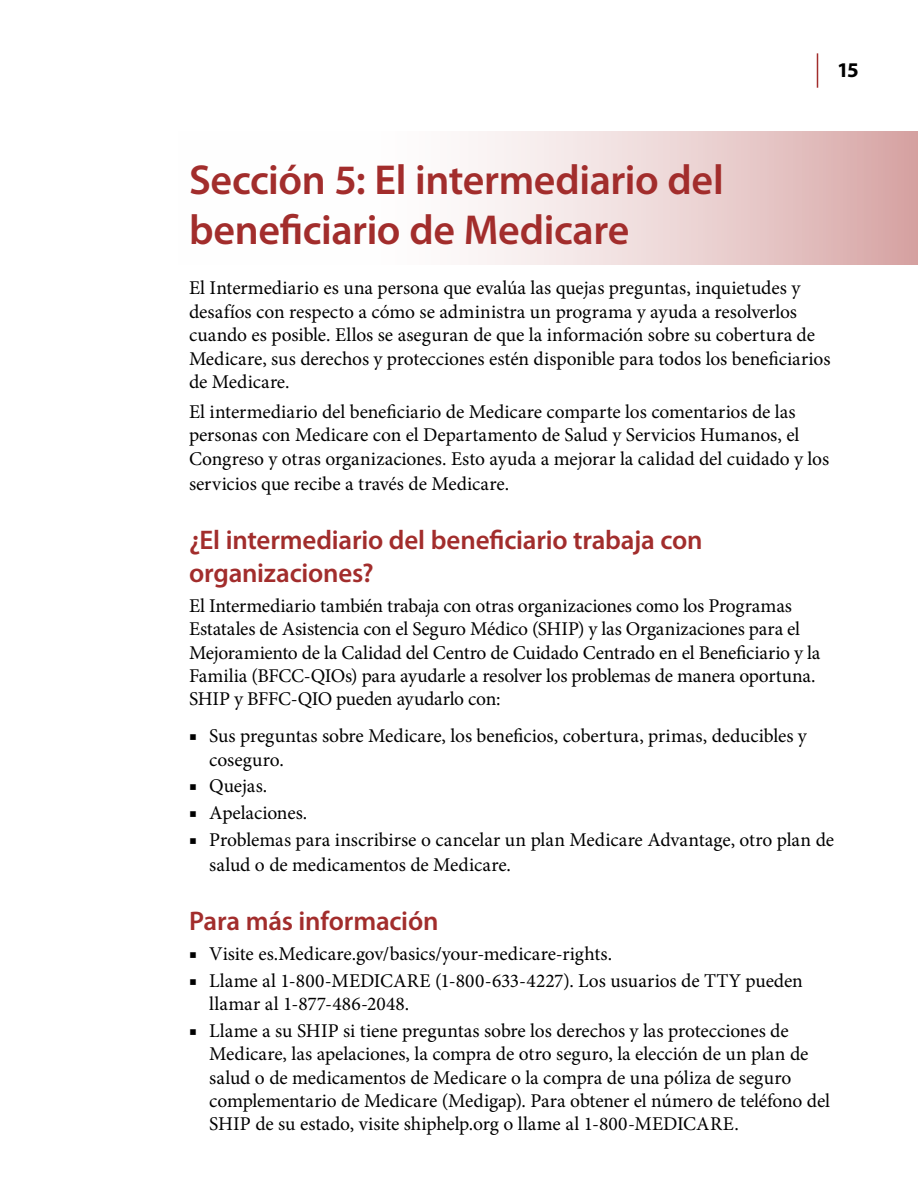
<style>
.page{position:relative;width:918px;height:1188px;background:#fff}
.page>*{position:absolute;margin:0;border:0;box-sizing:border-box;transform-origin:0 0}
.sections{font:600 42px/50.4px "Myriad Pro";letter-spacing:-.01em;color:#a22d2c}
.Heading_2__NOT_in_To{font:600 27px/32.4px "Myriad Pro";letter-spacing:-.01em;color:#a22d2c}
.t1{font:700 21px "Myriad Pro";color:#000}
.Text_before_bullet{font:19.5px/23.4px "Minion Pro";letter-spacing:-.005em;color:#000}
.Text{font:19.5px/23.4px "Minion Pro";letter-spacing:-.005em;color:#000}
</style>
<div class="page">
<hr style="left:817px;top:53px;width:1px;height:35px;background:#a22d2c">
<svg style="left:478px;top:131px;width:440px;height:133px;background:#ead0d0"></svg>
<p class="t1" style="left:837px;top:56px;width:23px">15</p>
<p class="sections" style="left:189px;top:153px;width:536px">Sección 5: El intermediario del beneficiario de Medicare</p>
<p class="Text" style="left:189px;top:276px;width:643px">El Intermediario es una persona que evalúa las quejas preguntas, inquietudes y desafíos con respecto a cómo se administra un programa y ayuda a resolverlos cuando es posible. Ellos se aseguran de que la información sobre su cobertura de Medicare, sus derechos y protecciones estén disponible para todos los beneficiarios de Medicare.</p>
<p class="Text" style="left:189px;top:400px;width:642px">El intermediario del beneficiario de Medicare comparte los comentarios de las personas con Medicare con el Departamento de Salud y Servicios Humanos, el<br>Congreso y otras organizaciones. Esto ayuda a mejorar la calidad del cuidado y los</p>
<p class="Text" style="left:189px;top:472px;width:322px">servicios que recibe a través de Medicare.</p>
<p class="Heading_2__NOT_in_To" style="left:189px;top:523px;width:515px">¿El intermediario del beneficiario trabaja con organizaciones?</p>
<p class="Text_before_bullet" style="left:189px;top:594px;width:633px">El Intermediario también trabaja con otras organizaciones como los Programas Estatales de Asistencia con el Seguro Médico (SHIP) y las Organizaciones para el Mejoramiento de la Calidad del Centro de Cuidado Centrado en el Beneficiario y la Familia (BFCC-QIOs) para ayudarle a resolver los problemas de manera oportuna.<br>SHIP y BFFC-QIO pueden ayudarlo con:</p>
<p class="Text_before_bullet" style="left:209px;top:724px;width:599px;text-indent:-20px">■ Sus preguntas sobre Medicare, los beneficios, cobertura, primas, deducibles y coseguro.</p>
<p class="Text_before_bullet" style="left:189px;top:774px;width:80px">■ Quejas.</p>
<p class="Text_before_bullet" style="left:189px;top:801px;width:120px">■ Apelaciones.</p>
<p class="Text_before_bullet" style="left:209px;top:827px;width:626px;line-height:25.2px;text-indent:-20px">■ Problemas para inscribirse o cancelar un plan Medicare Advantage, otro plan de salud o de medicamentos de Medicare.</p>
<p class="Heading_2__NOT_in_To" style="left:189px;top:904px;width:251px">Para más información</p>
<p class="Text_before_bullet" style="left:189px;top:942px;width:425px">■ Visite es.Medicare.gov/basics/your-medicare-rights.</p>
<p class="Text_before_bullet" style="left:209px;top:969px;width:595px;text-indent:-20px">■ Llame al 1‑800‑MEDICARE (1-800-633-4227). Los usuarios de TTY pueden llamar al 1-877-486-2048.</p>
<p class="Text_before_bullet" style="left:209px;top:1019px;width:622px;text-indent:-20px">■ Llame a su SHIP si tiene preguntas sobre los derechos y las protecciones de Medicare, las apelaciones, la compra de otro seguro, la elección de un plan de salud o de medicamentos de Medicare o la compra de una póliza de seguro complementario de Medicare (Medigap). Para obtener el número de teléfono del SHIP de su estado, visite shiphelp.org o llame al 1‑800‑MEDICARE.</p>
</div>
